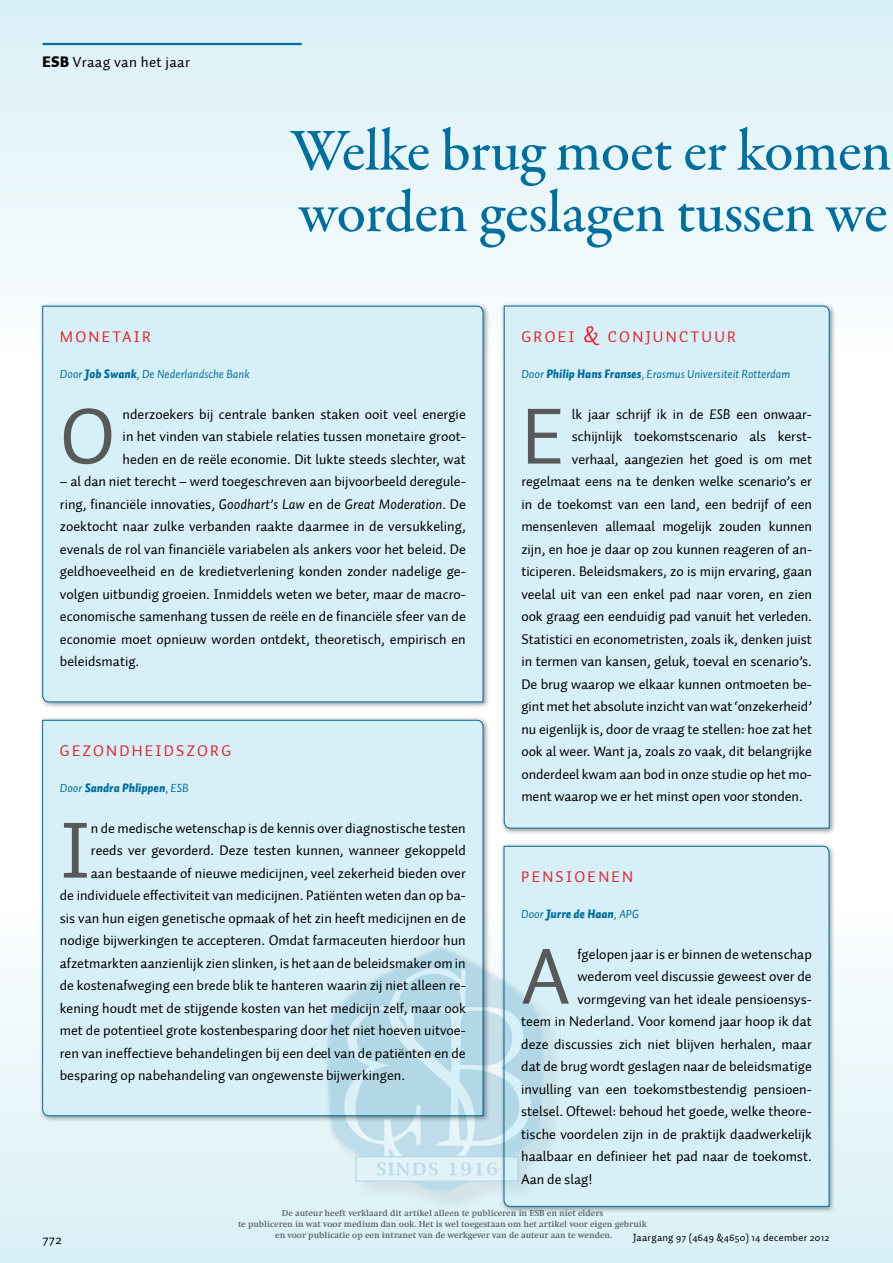
<style>
.page{position:relative;width:893px;height:1263px;background:#fff}
.page>*{position:absolute;margin:0;border:0;box-sizing:border-box;transform-origin:0 0}
.t1{font:80.55px "Auto 1";color:#58595b}
.t2{font:500 60px/61.5px "Garamond Premr Pro";letter-spacing:-.015em;color:#006f9f}
.t3{font:15.75px "Auto 1";letter-spacing:.145em;color:#e42231}
.t4{font:15px "Auto 1";letter-spacing:.025em;color:#000}
.t5{font:14.25px/22.5px "Auto 1";color:#000;text-align:justify}
.t6{font:13.5px "Auto 1";color:#000}
.t7{font:italic 12px "Auto 1";color:#006f9f}
.t8{font:italic 900 12px "Auto 1";color:#006f9f}
.t9{font:10.5px "Auto 1";letter-spacing:.025em;color:#000}
.t10{font:700 9px/10.8px "Swift";color:#6d6e71;text-align:center}
.s1{font-weight:900}
.s2{font-size:22.5px}
.s3{font-style:italic}
.s4{font-weight:400}
</style>
<div class="page">
<div style="left:0;top:894px;width:893px;height:369px;background:linear-gradient(to bottom,#fdfeff,#d8f0f6)"></div>
<div style="left:0;top:0;width:893px;height:370px;background:linear-gradient(to bottom,#d8eff6,#fdfefe)"></div>
<hr style="left:43px;top:43px;width:259px;height:2px;background:#006f9f">
<div style="left:39px;top:302px;width:451px;height:407px;background:#000;opacity:.43"></div>
<div style="left:42px;top:306px;width:441px;height:396px;background:#d7eff6"></div>
<div style="left:39px;top:716px;width:451px;height:407px;background:#000;opacity:.43"></div>
<div style="left:42px;top:720px;width:441px;height:396px;background:#d7eff6"></div>
<div style="left:500px;top:302px;width:336px;height:533px;background:#000;opacity:.43"></div>
<div style="left:504px;top:306px;width:326px;height:522px;background:#d7eff6"></div>
<div style="left:500px;top:842px;width:336px;height:371px;background:#000;opacity:.43"></div>
<div style="left:504px;top:846px;width:325px;height:361px;background:#d7eff6"></div>
<div style="left:327px;top:948px;width:238px;height:266px;background:#000;opacity:.35"></div>
<svg style="left:323px;top:947px;width:225px;height:250px;background:#cce6ee"></svg>
<svg style="left:355px;top:1156px;width:164px;height:26px"></svg>
<svg style="left:343px;top:965px;width:190px;height:213px;background:#b7d8e5"></svg>
<p class="t4" style="left:43px;top:53px;width:149px"><span class="s1">ESB</span> Vraag van het jaar</p>
<h2 class="t2" style="left:290px;top:121px;width:603px">Welke brug moet er komen worden geslagen tussen we</h2>
<p class="t3" style="left:521px;top:327px;width:216px">GROEI <span class="s2">&amp;</span> CONJUNCTUUR</p>
<p class="t7" style="left:521px;top:366px;width:270px">Door <span class="s1">Philip Hans Franses</span>, Erasmus Universiteit Rotterdam</p>
<h1 class="t1" style="left:521px;top:386px;width:45px">E</h1>
<p class="t5" style="left:572px;top:403px;width:242px">lk jaar schrijf ik in de <span class="s3">ESB</span> een onwaar-</p>
<p class="t3" style="left:60px;top:327px;width:93px">MONETAIR</p>
<p class="t7" style="left:60px;top:366px;width:191px">Door <span class="s1">Job Swank</span>, De Nederlandsche Bank</p>
<h1 class="t1" style="left:60px;top:386px;width:57px">O</h1>
<p class="t5" style="left:123px;top:403px;width:345px">nderzoekers bij centrale banken staken ooit veel energie in het vinden van stabiele relaties tussen monetaire groot&shy;heden en de reële economie. Dit lukte steeds slechter, wat</p>
<p class="t5" style="left:60px;top:470px;width:407px">– al dan niet terecht – werd toegeschreven aan bijvoorbeeld deregule&shy;ring, financiële innovaties, <span class="s3">Goodhart’s Law</span> en de <span class="s3">Great Moderation</span>. De zoektocht naar zulke verbanden raakte daarmee in de versukkeling, evenals de rol van financiële variabelen als ankers voor het beleid. De geldhoeveelheid en de kredietverlening konden zonder nadelige ge&shy;volgen uitbundig groeien. Inmiddels weten we beter, maar de macro&shy;economische samenhang tussen de reële en de financiële sfeer van de economie moet opnieuw worden ontdekt, theoretisch, empirisch en beleidsmatig.</p>
<p class="t5" style="left:572px;top:425px;width:242px">schijnlijk toekomstscenario als kerst-</p>
<p class="t5" style="left:572px;top:448px;width:242px">verhaal, aangezien het goed is om met</p>
<p class="t5" style="left:521px;top:470px;width:292px">regelmaat eens na te denken welke scenario’s er</p>
<p class="t5" style="left:521px;top:493px;width:292px">in de toekomst van een land, een bedrijf of een</p>
<p class="t5" style="left:521px;top:515px;width:292px">mensenleven allemaal mogelijk zouden kunnen</p>
<p class="t5" style="left:521px;top:538px;width:292px">zijn, en hoe je daar op zou kunnen reageren of an-</p>
<p class="t5" style="left:521px;top:560px;width:292px">ticiperen. Beleidsmakers, zo is mijn ervaring, gaan</p>
<p class="t5" style="left:521px;top:583px;width:292px">veelal uit van een enkel pad naar voren, en zien</p>
<p class="t5" style="left:521px;top:605px;width:292px">ook graag een eenduidig pad vanuit het verleden.</p>
<p class="t5" style="left:521px;top:628px;width:292px">Statistici en econometristen, zoals ik, denken juist</p>
<p class="t5" style="left:521px;top:650px;width:292px">in termen van kansen, geluk, toeval en scenario’s.</p>
<p class="t5" style="left:521px;top:673px;width:292px">De brug waarop we elkaar kunnen ontmoeten be-</p>
<p class="t5" style="left:521px;top:695px;width:292px">gint met het absolute inzicht van wat ‘onzekerheid’</p>
<p class="t5" style="left:521px;top:718px;width:292px">nu eigenlijk is, door de vraag te stellen: hoe zat het</p>
<p class="t5" style="left:521px;top:740px;width:292px">ook al weer. Want ja, zoals zo vaak, dit belangrijke</p>
<p class="t5" style="left:521px;top:763px;width:292px">onderdeel kwam aan bod in onze studie op het mo-</p>
<p class="t5" style="left:521px;top:785px;width:283px">ment waarop we er het minst open voor stonden.</p>
<p class="t3" style="left:60px;top:741px;width:173px">GEZONDHEIDSZORG</p>
<p class="t8" style="left:60px;top:780px;width:130px"><span class="s4">Door</span> Sandra Phlippen<span class="s4">, ESB</span></p>
<h1 class="t1" style="left:60px;top:800px;width:33px">I</h1>
<p class="t5" style="left:91px;top:817px;width:376px">n de medische wetenschap is de kennis over diagnostische testen</p>
<p class="t5" style="left:91px;top:839px;width:376px">reeds ver gevorderd. Deze testen kunnen, wanneer gekoppeld</p>
<p class="t5" style="left:91px;top:862px;width:376px">aan bestaande of nieuwe medicijnen, veel zekerheid bieden over</p>
<p class="t5" style="left:60px;top:884px;width:407px">de individuele effectiviteit van medicijnen. Patiënten weten dan op ba-</p>
<p class="t5" style="left:60px;top:907px;width:408px">sis van hun eigen genetische opmaak of het zin heeft medicijnen en de</p>
<p class="t5" style="left:60px;top:929px;width:407px">nodige bijwerkingen te accepteren. Omdat farmaceuten hierdoor hun</p>
<p class="t5" style="left:60px;top:952px;width:407px">afzetmarkten aanzienlijk zien slinken, is het aan de beleidsmaker om in</p>
<p class="t5" style="left:60px;top:974px;width:407px">de kostenafweging een brede blik te hanteren waarin zij niet alleen re-</p>
<p class="t5" style="left:60px;top:997px;width:407px">kening houdt met de stijgende kosten van het medicijn zelf, maar ook</p>
<p class="t5" style="left:60px;top:1019px;width:407px">met de potentieel grote kostenbesparing door het niet hoeven uitvoe-</p>
<p class="t5" style="left:60px;top:1042px;width:407px">ren van ineffectieve behandelingen bij een deel van de patiënten en de</p>
<p class="t5" style="left:60px;top:1064px;width:347px">besparing op nabehandeling van ongewenste bijwerkingen.</p>
<p class="t3" style="left:521px;top:867px;width:114px">PENSIOENEN</p>
<p class="t8" style="left:521px;top:906px;width:119px"><span class="s4">Door</span> Jurre de Haan<span class="s4">, APG</span></p>
<h1 class="t1" style="left:521px;top:926px;width:50px">A</h1>
<p class="t5" style="left:577px;top:943px;width:236px">fgelopen jaar is er binnen de wetenschap</p>
<p class="t5" style="left:577px;top:965px;width:236px">wederom veel discussie geweest over de</p>
<p class="t5" style="left:577px;top:988px;width:236px">vormgeving van het ideale pensioensys-</p>
<p class="t5" style="left:521px;top:1010px;width:292px">teem in Nederland. Voor komend jaar hoop ik dat</p>
<p class="t5" style="left:521px;top:1033px;width:292px">deze discussies zich niet blijven herhalen, maar</p>
<p class="t5" style="left:521px;top:1055px;width:292px">dat de brug wordt geslagen naar de beleidsmatige</p>
<p class="t5" style="left:521px;top:1078px;width:292px">invulling van een toekomstbestendig pensioen-</p>
<p class="t5" style="left:521px;top:1100px;width:292px">stelsel. Oftewel: behoud het goede, welke theore-</p>
<p class="t5" style="left:521px;top:1123px;width:292px">tische voordelen zijn in de praktijk daadwerkelijk</p>
<p class="t5" style="left:521px;top:1145px;width:292px">haalbaar en definieer het pad naar de toekomst.</p>
<p class="t5" style="left:521px;top:1168px;width:73px">Aan de slag!</p>
<p class="t10" style="left:238px;top:1208px;width:411px">De auteur heeft verklaard dit artikel alleen te publiceren in ESB en niet elders<br>te publiceren in wat voor medium dan ook. Het is wel toegestaan om het artikel voor eigen gebruik en voor publicatie op een intranet van de werkgever van de auteur aan te wenden.</p>
<p class="t6" style="left:43px;top:1231px;width:21px">772</p>
<p class="t9" style="left:633px;top:1231px;width:198px">Jaargang 97 (4649 &amp;4650) 14 december 2012</p>
</div>
